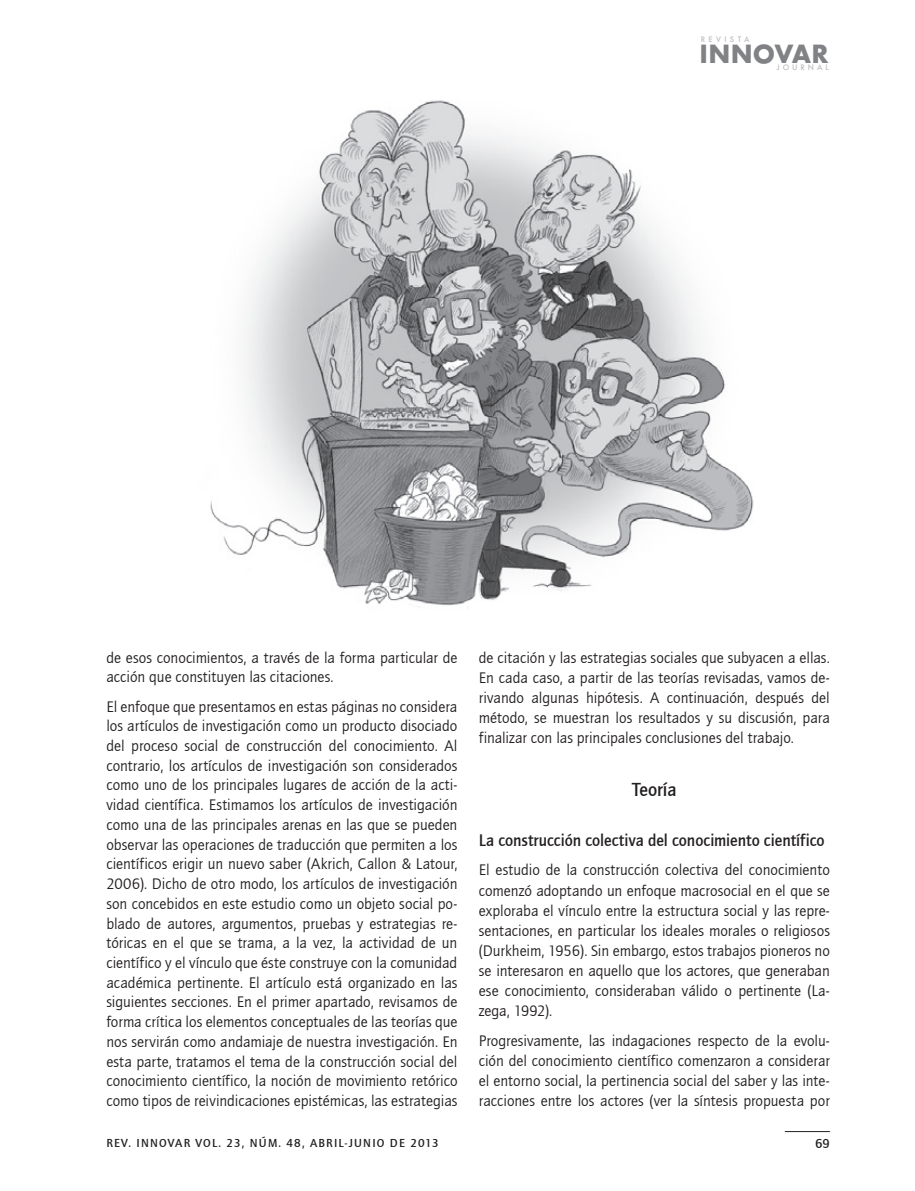
<style>
.page{position:relative;width:915px;height:1191px;background:#fff}
.page>*{position:absolute;margin:0;border:0;box-sizing:border-box;transform-origin:0 0}
.t1{font:700 27.3px "Futura TEE";letter-spacing:.005em;color:#808285}
.t2{font:19.5px "Quay Sans Md ITCTT";color:#231f20;scale:.95 1}
.t3{font:17.25px "Quay Sans Md ITCTT";color:#231f20;scale:.95 1}
.t4{font:15.75px/19.6px "Quay Sans ITCTT Book";letter-spacing:.01em;color:#231f20;text-align:justify}
.t5{font:13.5px "Quay Sans Md ITCTT";color:#231f20}
.t6{font:12px "Quay Sans Md ITCTT";letter-spacing:.1em;color:#231f20}
.t7{font:500 8.25px "Futura TEE";letter-spacing:.36em;color:#bcbdc0}
.t8{font:500 8.25px "Futura TEE";letter-spacing:.4em;color:#bcbdc0}
</style>
<div class="page">
<hr style="left:784px;top:1131px;width:45px;height:1px;background:#231f20">
<img style="left:210px;top:100px;width:544px;height:506px">
<p class="t8" style="left:700px;top:34px;width:50px">REVISTA</p>
<h1 class="t1" style="left:699px;top:37px;width:130px">INNOVAR</h1>
<p class="t7" style="left:776px;top:62px;width:53px">JOURNAL</p>
<p class="t4" style="left:106px;top:647px;width:352px">de esos conocimientos, a través de la forma particular de acción que constituyen las citaciones.</p>
<p class="t4" style="left:106px;top:696px;width:352px">El enfoque que presentamos en estas páginas no considera los artículos de investigación como un producto disociado del proceso social de construcción del conocimiento. Al contrario, los artículos de investigación son considerados como uno de los principales lugares de acción de la acti&shy;vidad científica. Estimamos los artículos de investigación como una de las principales arenas en las que se pueden observar las operaciones de traducción que permiten a los científicos erigir un nuevo saber (Akrich, Callon &amp; Latour, 2006). Dicho de otro modo, los artículos de investigación son concebidos en este estudio como un objeto social po&shy;blado de autores, argumentos, pruebas y estrategias re&shy;tóricas en el que se trama, a la vez, la actividad de un científico y el vínculo que éste construye con la comunidad académica pertinente. El artículo está organizado en las siguientes secciones. En el primer apartado, revisamos de forma crítica los elementos conceptuales de las teorías que nos servirán como andamiaje de nuestra investigación. En esta parte, tratamos el tema de la construcción social del conocimiento científico, la noción de movimiento retórico como tipos de reivindicaciones epistémicas, las estrategias</p>
<p class="t4" style="left:478px;top:647px;width:352px;line-height:20.1px">de citación y las estrategias sociales que subyacen a ellas.<br>En cada caso, a partir de las teorías revisadas, vamos de&shy;rivando algunas hipótesis. A continuación, después del método, se muestran los resultados y su discusión, para finalizar con las principales conclusiones del trabajo.</p>
<p class="t2" style="left:632px;top:778px;width:48px">Teoría</p>
<p class="t3" style="left:478px;top:830px;width:365px">La construcción colectiva del conocimiento científico</p>
<p class="t4" style="left:478px;top:860px;width:352px;line-height:20.1px">El estudio de la construcción colectiva del conocimiento comenzó adoptando un enfoque macrosocial en el que se exploraba el vínculo entre la estructura social y las repre&shy;sentaciones, en particular los ideales morales o religiosos (Durkheim, 1956). Sin embargo, estos trabajos pioneros no se interesaron en aquello que los actores, que generaban ese conocimiento, consideraban válido o pertinente (La&shy;zega, 1992).</p>
<p class="t4" style="left:478px;top:1030px;width:352px;line-height:20.1px">Progresivamente, las indagaciones respecto de la evolu&shy;ción del conocimiento científico comenzaron a considerar el entorno social, la pertinencia social del saber y las inte&shy;racciones entre los actores (ver la síntesis propuesta por</p>
<p class="t6" style="left:106px;top:1136px;width:334px">rev. innovar vol. 23, núm. 48, abril-junio de 2013</p>
<p class="t5" style="left:814px;top:1136px;width:16px">69</p>
</div>
